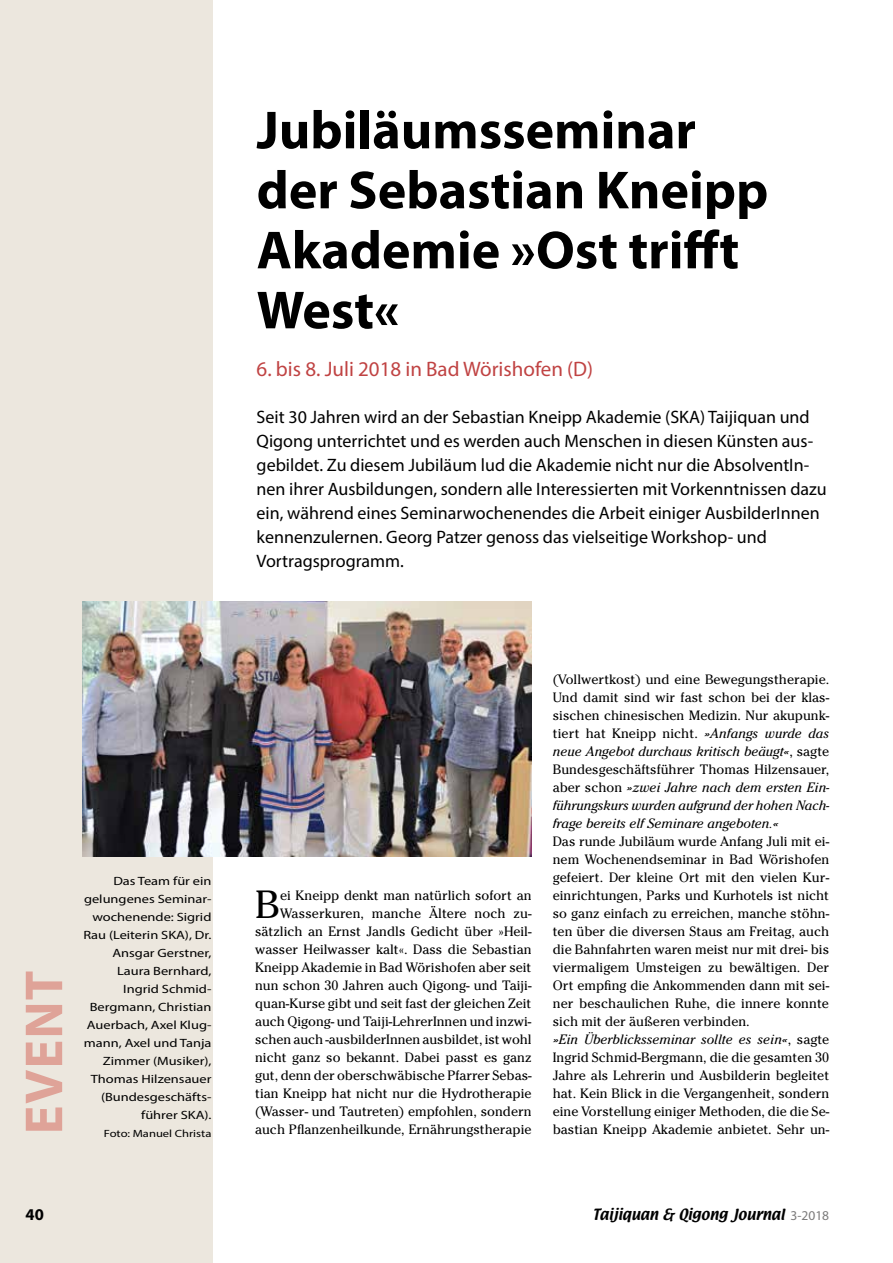
<style>
.page{position:relative;width:893px;height:1263px;background:#fff}
.page>*{position:absolute;margin:0;border:0;box-sizing:border-box;transform-origin:0 0}
.t1{font:700 54px/60px "Myriad Pro";color:#000}
.t2{font:700 54px "Myriad Pro";letter-spacing:.02em;color:#dfa398}
.t3{font:39.15px "Cheltenham Std";color:#000}
.t4{font:21px "Myriad Pro";color:#c04343}
.t5{font:18px/24px "Myriad Pro";color:#000}
.t6{font:700 16.5px "Myriad Pro";color:#000}
.t7{font:13.5px/18px "Cheltenham Std";color:#000;text-align:right}
.t8{font:13.5px "Textile";color:#000}
.t9{font:12px/18px "Myriad Pro";color:#000;text-align:right;scale:1.2 1}
.t10{font:10.5px "Myriad Pro";color:#000;scale:1.2 1}
.s1{font-style:italic}
.s2{font-family:"Myriad";color:#7c7b7b}
</style>
<div class="page">
<div style="left:0;top:0;width:213px;height:1263px;background:#ece7de"></div>
<img style="left:82px;top:602px;width:449px;height:255px">
<h1 class="t2" style="left:9px;top:1134px;width:165px;rotate:-90deg">EVENT</h1>
<p class="t9" style="left:83px;top:872px;width:108px">Das Team für ein gelungenes Seminar&shy;wochenende: Sigrid<br>Rau (Leiterin SKA), Dr.<br>Ansgar Gerstner,<br>Laura Bernhard,<br>Ingrid Schmid-<br>Bergmann, Christian<br>Auerbach, Axel Klug&shy;mann, Axel und Tanja<br>Zimmer (Musiker),<br>Thomas Hilzensauer (Bundesgeschäfts&shy;führer SKA).</p>
<p class="t10" style="left:104px;top:1127px;width:91px">Foto: Manuel Christa</p>
<h1 class="t1" style="left:257px;top:98px;width:513px">Jubiläumsseminar der Sebastian Kneipp<br>Akademie »Ost trifft<br>West«</h1>
<h3 class="t4" style="left:257px;top:356px;width:338px">6. bis 8. Juli 2018 in Bad Wörishofen (D)</h3>
<p class="t5" style="left:257px;top:405px;width:572px">Seit 30 Jahren wird an der Sebastian Kneipp Akademie (SKA) Taijiquan und Qigong unterrichtet und es werden auch Menschen in diesen Künsten aus&shy;gebildet. Zu diesem Jubiläum lud die Akademie nicht nur die AbsolventIn&shy;nen ihrer Ausbildungen, sondern alle Interessierten mit Vorkenntnissen dazu ein, während eines Seminarwochenendes die Arbeit einiger AusbilderInnen kennenzulernen. Georg Patzer genoss das vielseitige Workshop- und Vortragsprogramm.</p>
<p class="t7" style="left:255px;top:886px;width:278px">ei Kneipp denkt man natürlich sofort an Wasserkuren, manche Ältere noch zu&shy;sätzlich an Ernst Jandls Gedicht über »Heil&shy;wasser Heilwasser kalt«. Dass die Sebastian Kneipp Akademie in Bad Wörishofen aber seit nun schon 30 Jahren auch Qigong- und Taiji&shy;quan-Kurse gibt und seit fast der gleichen Zeit auch Qigong- und Taiji-LehrerInnen und inzwi&shy;schen auch -ausbilderInnen ausbildet, ist wohl nicht ganz so bekannt. Dabei passt es ganz gut, denn der oberschwäbische Pfarrer Sebas&shy;tian Kneipp hat nicht nur die Hydrotherapie (Wasser- und Tautreten) empfohlen, sondern auch Pflanzenheilkunde, Ernährungstherapie</p>
<h2 class="t3" style="left:255px;top:882px;width:27px">B</h2>
<p class="t7" style="left:553px;top:670px;width:278px;text-align:justify">(Vollwertkost) und eine Bewegungstherapie.<br>Und damit sind wir fast schon bei der klas&shy;sischen chinesischen Medizin. Nur akupunk&shy;tiert hat Kneipp nicht. <span class="s1">»Anfangs wurde das neue Angebot durchaus kritisch beäugt«</span>, sagte Bundesgeschäftsführer Thomas Hilzensauer, aber schon <span class="s1">»zwei Jahre nach dem ersten Ein&shy;führungskurs wurden aufgrund der hohen Nach&shy;frage bereits elf Seminare angeboten.«</span></p>
<p class="t7" style="left:553px;top:832px;width:278px;text-align:left">Das runde Jubiläum wurde Anfang Juli mit ei&shy;nem Wochenendseminar in Bad Wörishofen gefeiert. Der kleine Ort mit den vielen Kur&shy;einrichtungen, Parks und Kurhotels ist nicht so ganz einfach zu erreichen, manche stöhn&shy;ten über die diversen Staus am Freitag, auch die Bahnfahrten waren meist nur mit drei- bis viermaligem Umsteigen zu bewältigen. Der Ort empfing die Ankommenden dann mit sei&shy;ner beschaulichen Ruhe, die innere konnte sich mit der äußeren verbinden.<br><span class="s1">»Ein Überblicksseminar sollte es sein«</span>, sagte Ingrid Schmid-Bergmann, die die gesamten 30<br>Jahre als Lehrerin und Ausbilderin begleitet hat. Kein Blick in die Vergangenheit, sondern eine Vorstellung einiger Methoden, die die Se&shy;bastian Kneipp Akademie anbietet. Sehr un-</p>
<p class="t6" style="left:26px;top:1204px;width:20px">40</p>
<p class="t8" style="left:593px;top:1206px;width:238px">Taijiquan &amp; Qigong Journal <span class="s2">3-2018</span></p>
</div>
